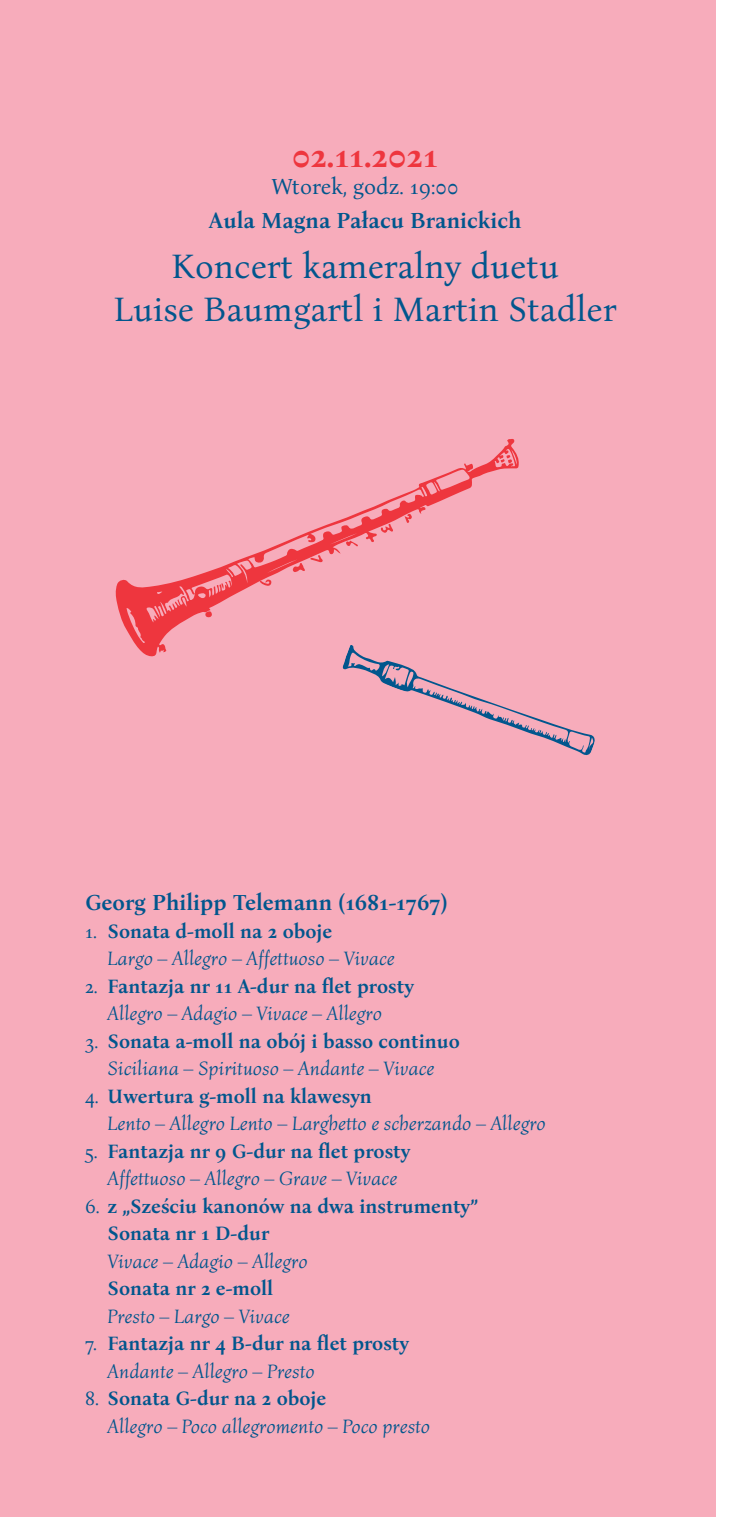
<style>
.page{position:relative;width:730px;height:1517px;background:#fff}
.page>*{position:absolute;margin:0;border:0;box-sizing:border-box;transform-origin:0 0}
.MAIN_0{font:35px/42.5px "Bona Nova";color:#01568d;text-align:center}
.MAIN_0-2{font:700 35px "Bona Nova";color:#ee363e}
.MAIN_0-3{font:700 22.5px "Bona Nova";color:#01568d}
.MAIN_0-4{font:22.5px "Bona Nova";color:#01568d}
.t1{font:italic 20px/27.5px "Bona Nova";color:#01568d}
.t2{font:700 20px/27.5px "Bona Nova";color:#01568d}
.s1{font-style:normal}
.s2{font-weight:700;font-style:normal}
.s3{font-weight:400}
.s4{font-weight:400;font-style:italic}
</style>
<div class="page">
<div style="left:0;top:0;width:716px;height:1517px;background:#f7acbb"></div>
<svg style="left:115px;top:439px;width:404px;height:217px"></svg>
<svg style="left:381px;top:523px;width:13px;height:10px"></svg>
<svg style="left:237px;top:440px;width:10px;height:12px"></svg>
<svg style="left:190px;top:453px;width:10px;height:9px"></svg>
<svg style="left:265px;top:439px;width:8px;height:10px"></svg>
<svg style="left:260px;top:579px;width:12px;height:7px"></svg>
<svg style="left:293px;top:554px;width:30px;height:18px"></svg>
<svg style="left:115px;top:517px;width:7px;height:7px"></svg>
<svg style="left:405px;top:513px;width:7px;height:10px"></svg>
<svg style="left:205px;top:610px;width:7px;height:7px"></svg>
<svg style="left:346px;top:540px;width:12px;height:7px"></svg>
<svg style="left:158px;top:645px;width:9px;height:8px"></svg>
<svg style="left:115px;top:458px;width:20px;height:7px"></svg>
<svg style="left:221px;top:583px;width:3px;height:6px"></svg>
<svg style="left:500px;top:454px;width:12px;height:10px"></svg>
<svg style="left:342px;top:645px;width:253px;height:111px"></svg>
<p class="MAIN_0-2" style="left:292px;top:128px;width:147px">02.11.2021</p>
<p class="MAIN_0-4" style="left:271px;top:170px;width:188px">Wtorek, godz. 19:00</p>
<p class="MAIN_0-3" style="left:208px;top:203px;width:315px">Aula Magna Pałacu Branickich</p>
<p class="MAIN_0" style="left:114px;top:246px;width:504px">Koncert kameralny duetu<br>Luise Baumgartl i Martin Stadler</p>
<p class="MAIN_0-3" style="left:85px;top:885px;width:364px">Georg Philipp Telemann (1681-1767)</p>
<p class="t1" style="left:108px;top:918px;width:289px;text-indent:-22px"><span class="s1">1.</span> <span class="s2">Sonata d-moll na 2 oboje<br></span>Largo – Allegro – Affettuoso – Vivace</p>
<p class="t2" style="left:85px;top:972px;width:331px;text-align:center"><span class="s3">2.</span> Fantazja nr 11 A-dur na flet prosty<br><span class="s4">Allegro – Adagio – Vivace – Allegro</span></p>
<p class="t1" style="left:85px;top:1028px;width:376px;text-align:center"><span class="s1">3.</span> <span class="s2">Sonata a-moll na obój i basso continuo<br></span>Siciliana – Spirituoso – Andante – Vivace</p>
<p class="t1" style="left:108px;top:1083px;width:440px;text-indent:-22px"><span class="s1">4.</span> <span class="s2">Uwertura g-moll na klawesyn<br></span>Lento – Allegro Lento – Larghetto e scherzando – Allegro</p>
<p class="t1" style="left:85px;top:1138px;width:327px;text-align:center"><span class="s1">5.</span> <span class="s2">Fantazja nr 9 G-dur na flet prosty<br></span>Affettuoso – Allegro – Grave – Vivace</p>
<p class="t2" style="left:108px;top:1192px;width:372px;text-indent:-22px"><span class="s3">6.</span> z „Sześciu kanonów na dwa instrumenty”<br>Sonata nr 1 D-dur<br><span class="s4">Vivace – Adagio – Allegro<br></span>Sonata nr 2 e-moll<br><span class="s4">Presto – Largo – Vivace</span></p>
<p class="t2" style="left:108px;top:1330px;width:303px;text-indent:-22px"><span class="s3">7.</span> Fantazja nr 4 B-dur na flet prosty<br><span class="s4">Andante – Allegro – Presto</span></p>
<p class="t1" style="left:108px;top:1385px;width:324px;text-indent:-22px"><span class="s1">8.</span> <span class="s2">Sonata G-dur na 2 oboje<br></span>Allegro – Poco allegromento – Poco presto</p>
</div>
